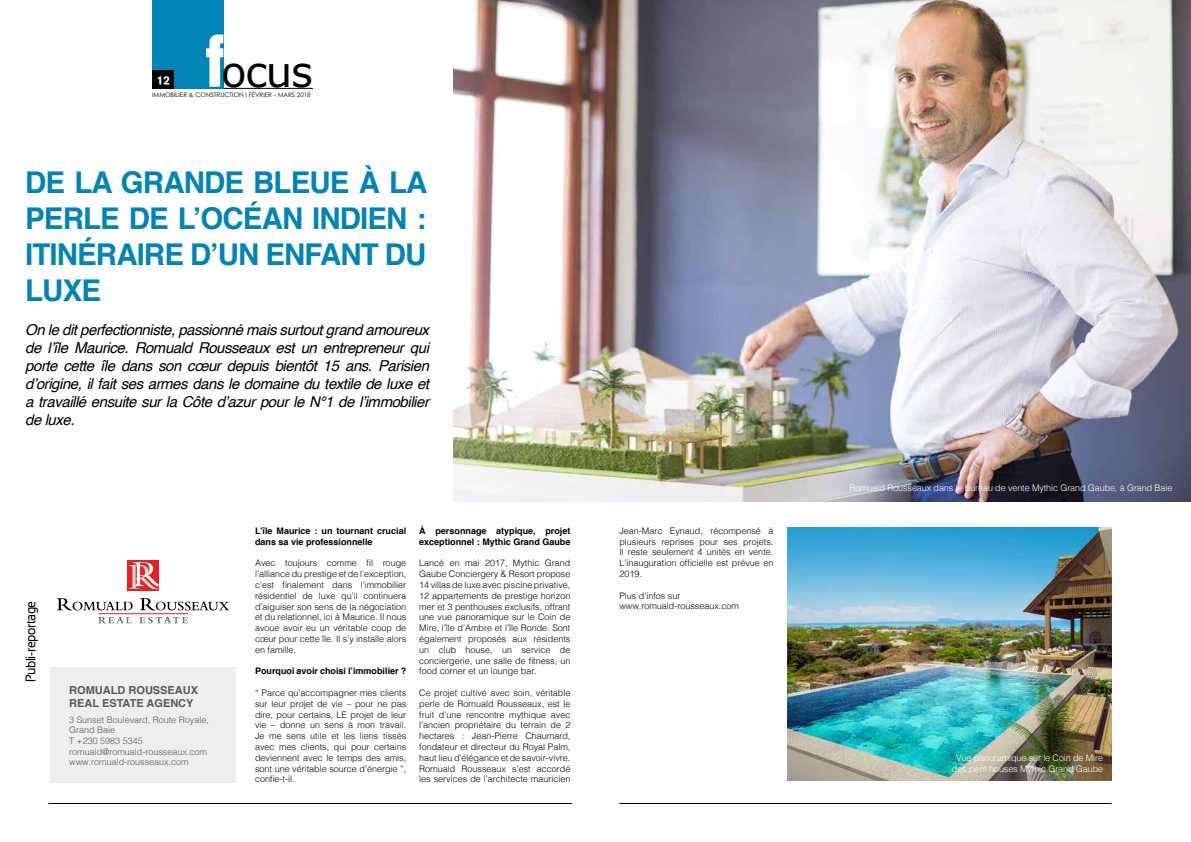
<style>
.page{position:relative;width:1191px;height:842px;background:#fff}
.page>*{position:absolute;margin:0;border:0;box-sizing:border-box;transform-origin:0 0}
.t1{font:41.9px "Verdana";color:#000}
.t2{font:700 30px/36px "Helvetica";letter-spacing:-.03em;color:#0084b6;text-align:justify}
.t3{font:italic 15px/18px "Helvetica";letter-spacing:-.03em;color:#000;text-align:justify}
.t4{font:14px "Sansation";letter-spacing:-.035em;color:#000;scale:.9 1}
.t5{font:700 11px/13.2px "Helvetica";color:#58595b}
.t6{font:300 9px/10.8px "Helvetica";color:#000;text-align:justify}
.t7{font:700 9px/10.8px "Helvetica";color:#000}
.t8{font:300 9px/10.8px "Helvetica";letter-spacing:-.01em;color:#fff;text-align:center}
.t9{font:300 9px/10.7px "Helvetica";color:#58595b}
.t10{font:6.2px "Century Gothic";color:#000}
.s1{font-family:"headthinker";font-size:74.8px;color:#fff}
</style>
<div class="page">
<hr style="left:163px;top:88px;width:150px;height:1px;background:#000">
<div style="left:153px;top:0;width:71px;height:89px;background:#0084b6"></div>
<div style="left:153px;top:70px;width:21px;height:19px;background:#000"></div>
<svg style="left:157px;top:76px;width:12px;height:9px"></svg>
<hr style="left:48px;top:803px;width:524px;height:1px;background:#000">
<div style="left:50px;top:668px;width:186px;height:115px;background:#eee"></div>
<div style="left:128px;top:560px;width:31px;height:31px;background:#ed1d24"></div>
<svg style="left:57px;top:598px;width:76px;height:12px"></svg>
<svg style="left:140px;top:598px;width:89px;height:12px"></svg>
<svg style="left:98px;top:617px;width:34px;height:6px"></svg>
<svg style="left:139px;top:617px;width:49px;height:6px"></svg>
<svg style="left:129px;top:562px;width:30px;height:27px"></svg>
<hr style="left:98px;top:613px;width:90px;height:1px;background:#ed1d24">
<img style="left:454px;top:0;width:127px;height:501px">
<img style="left:581px;top:0;width:610px;height:501px">
<hr style="left:619px;top:803px;width:492px;height:1px;background:#000">
<img style="left:787px;top:527px;width:324px;height:253px">
<h1 class="t1" style="left:205px;top:43px;width:109px"><span class="s1">f</span>ocus</h1>
<p class="t10" style="left:152px;top:91px;width:160px">IMMOBILIER &amp; CONSTRUCTION I FÉVRIER - MARS 2018</p>
<h2 class="t2" style="left:25px;top:165px;width:404px">DE LA GRANDE BLEUE À LA PERLE DE L’OCÉAN INDIEN :<br>ITINÉRAIRE D’UN ENFANT DU LUXE</h2>
<p class="t3" style="left:25px;top:321px;width:405px">On le dit perfectionniste, passionné mais surtout grand amoureux de l’île Maurice. Romuald Rousseaux est un entrepreneur qui porte cette île dans son cœur depuis bientôt 15 ans. Parisien d’origine, il fait ses armes dans le domaine du textile de luxe et a travaillé ensuite sur la Côte d’azur pour le N°1 de l’immobilier de luxe.</p>
<h3 class="t4" style="left:23px;top:682px;width:92px;rotate:-90deg">Publi-reportage</h3>
<p class="t5" style="left:69px;top:683px;width:130px">ROMUALD ROUSSEAUX<br>REAL ESTATE AGENCY</p>
<p class="t9" style="left:69px;top:713px;width:141px">3 Sunset Boulevard, Route Royale,<br>Grand Baie<br>T +230 5983 5345 romuald@romuald-rousseaux.com www.romuald-rousseaux.com</p>
<p class="t7" style="left:255px;top:526px;width:153px">L’île Maurice : un tournant crucial dans sa vie professionnelle</p>
<p class="t6" style="left:255px;top:557px;width:153px">Avec toujours comme fil rouge l’alliance du prestige et de l’exception, c’est finalement dans l’immobilier résidentiel de luxe qu’il continuera d’aiguiser son sens de la négociation et du relationnel, ici à Maurice. Il nous avoue avoir eu un véritable coup de cœur pour cette île. Il s’y installe alors en famille.</p>
<p class="t7" style="left:255px;top:666px;width:153px">Pourquoi avoir choisi l’immobilier ?</p>
<p class="t6" style="left:255px;top:687px;width:153px">“ Parce qu’accompagner mes clients sur leur projet de vie – pour ne pas dire, pour certains, LE projet de leur vie – donne un sens à mon travail.<br>Je me sens utile et les liens tissés avec mes clients, qui pour certains deviennent avec le temps des amis, sont une véritable source d’énergie ”, confie-t-il.</p>
<p class="t7" style="left:419px;top:526px;width:153px">À personnage atypique, projet exceptionnel : Mythic Grand Gaube</p>
<p class="t6" style="left:419px;top:557px;width:153px">Lancé en mai 2017, Mythic Grand Gaube Conciergery &amp; Resort propose 14 villas de luxe avec piscine privative, 12 appartements de prestige horizon mer et 3 penthouses exclusifs, offrant une vue panoramique sur le Coin de Mire, l’île d’Ambre et l’île Ronde. Sont également proposés aux résidents un club house, un service de conciergerie, une salle de fitness, un food corner et un lounge bar.</p>
<p class="t6" style="left:419px;top:687px;width:153px">Ce projet cultivé avec soin, véritable perle de Romuald Rousseaux, est le fruit d’une rencontre mythique avec l’ancien propriétaire du terrain de 2 hectares : Jean-Pierre Chaumard, fondateur et directeur du Royal Palm, haut lieu d’élégance et de savoir-vivre.<br>Romuald Rousseaux s’est accordé les services de l’architecte mauricien</p>
<p class="t6" style="left:619px;top:524px;width:155px">Jean-Marc Eynaud, récompensé à plusieurs reprises pour ses projets.<br>Il reste seulement 4 unités en vente.<br>L’inauguration officielle est prévue en 2019.</p>
<p class="t6" style="left:619px;top:589px;width:121px">Plus d’infos sur www.romuald-rousseaux.com</p>
<p class="t8" style="left:849px;top:482px;width:324px">Romuald Rousseaux dans le bureau de vente Mythic Grand Gaube, à Grand Baie</p>
<p class="t8" style="left:952px;top:752px;width:153px">Vue panoramique sur le Coin de Mire des pent houses Mythic Grand Gaube</p>
</div>
